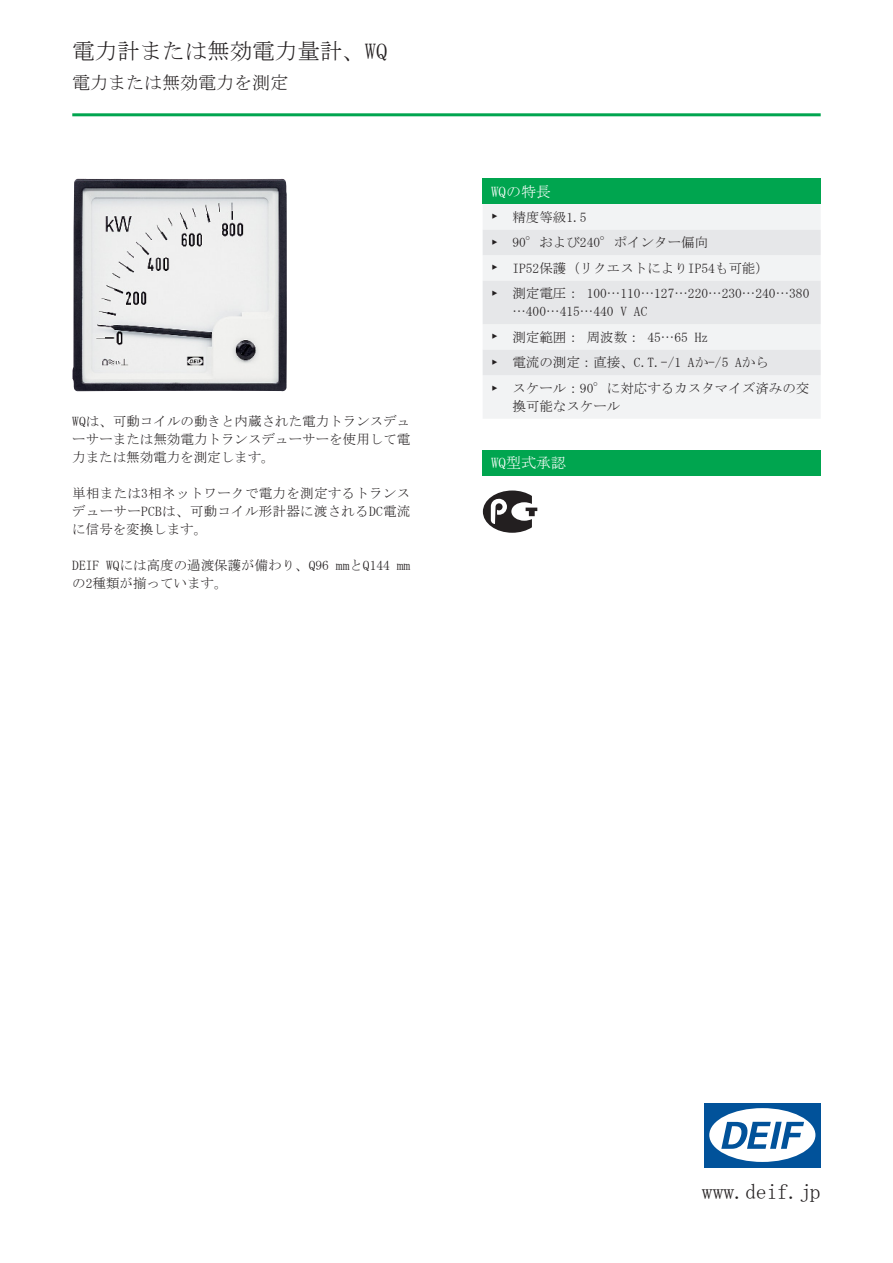
<style>
.page{position:relative;width:893px;height:1263px;background:#fff}
.page>*{position:absolute;margin:0;border:0;box-sizing:border-box;transform-origin:0 0}
.t1{font:22.5px "MS Mincho";color:#231f20}
.t2{font:21.6px "MS Mincho";color:#231f20}
.t3{font:18px "MS Mincho";color:#231f20}
.t4{font:15px "MS Mincho";color:#fff}
.t5{font:13.5px/25.5px "MS Mincho";color:#231f20}
</style>
<div class="page">
<hr style="left:72px;top:113px;width:749px;height:3px;background:#00a54f">
<img style="left:72px;top:178px;width:215px;height:214px">
<div style="left:483px;top:179px;width:338px;height:25px;background:#00a54f"></div>
<div style="left:483px;top:204px;width:338px;height:214px;background:#f2f3f4"></div>
<svg style="left:483px;top:230px;width:338px;height:145px;fill:#e6e7e9"></svg>
<div style="left:483px;top:450px;width:338px;height:26px;background:#00a54f"></div>
<svg style="left:483px;top:490px;width:54px;height:43px"></svg>
<div style="left:704px;top:1103px;width:117px;height:64px;background:#01529a"></div>
<div style="left:709px;top:1108px;width:106px;height:54px;background:#fff;border-radius:50%"></div>
<svg style="left:721px;top:1122px;width:83px;height:27px"></svg>
<h1 class="t1" style="left:72px;top:39px;width:316px">電力計または無効電力量計、WQ</h1>
<h3 class="t3" style="left:72px;top:74px;width:217px">電力または無効電力を測定</h3>
<p class="t5" style="left:72px;top:412px;width:340px;line-height:18px;text-align:justify">WQは、可動コイルの動きと内蔵された電力トランスデューサーまたは無効電力トランスデューサーを使用して電力または無効電力を測定します。</p>
<p class="t5" style="left:72px;top:484px;width:340px;line-height:18px;text-align:justify">単相または3相ネットワークで電力を測定するトランスデューサーPCBは、可動コイル形計器に渡されるDC電流に信号を変換します。</p>
<p class="t5" style="left:72px;top:556px;width:340px;line-height:18px">DEIF WQには高度の過渡保護が備わり、Q96 mmとQ144 mmの2種類が揃っています。</p>
<p class="t4" style="left:491px;top:184px;width:61px">WQの特長</p>
<p class="t5" style="left:491px;top:204px;width:320px">► 精度等級1.5<br>► 90°および240°ポインター偏向<br>► IP52保護（リクエストによりIP54も可能）<br>► 測定電圧： 100…110…127…220…230…240…380</p>
<p class="t5" style="left:491px;top:299px;width:320px;text-indent:21px">…400…415…440 V AC<br>► 測定範囲： 周波数： 45…65 Hz<br>► 電流の測定：直接、C.T.-/1 Aか-/5 Aから<br>► スケール：90°に対応するカスタマイズ済みの交</p>
<p class="t5" style="left:512px;top:393px;width:109px">換可能なスケール</p>
<p class="t4" style="left:491px;top:455px;width:76px">WQ型式承認</p>
<h2 class="t2" style="left:702px;top:1181px;width:120px">www.deif.jp</h2>
</div>
